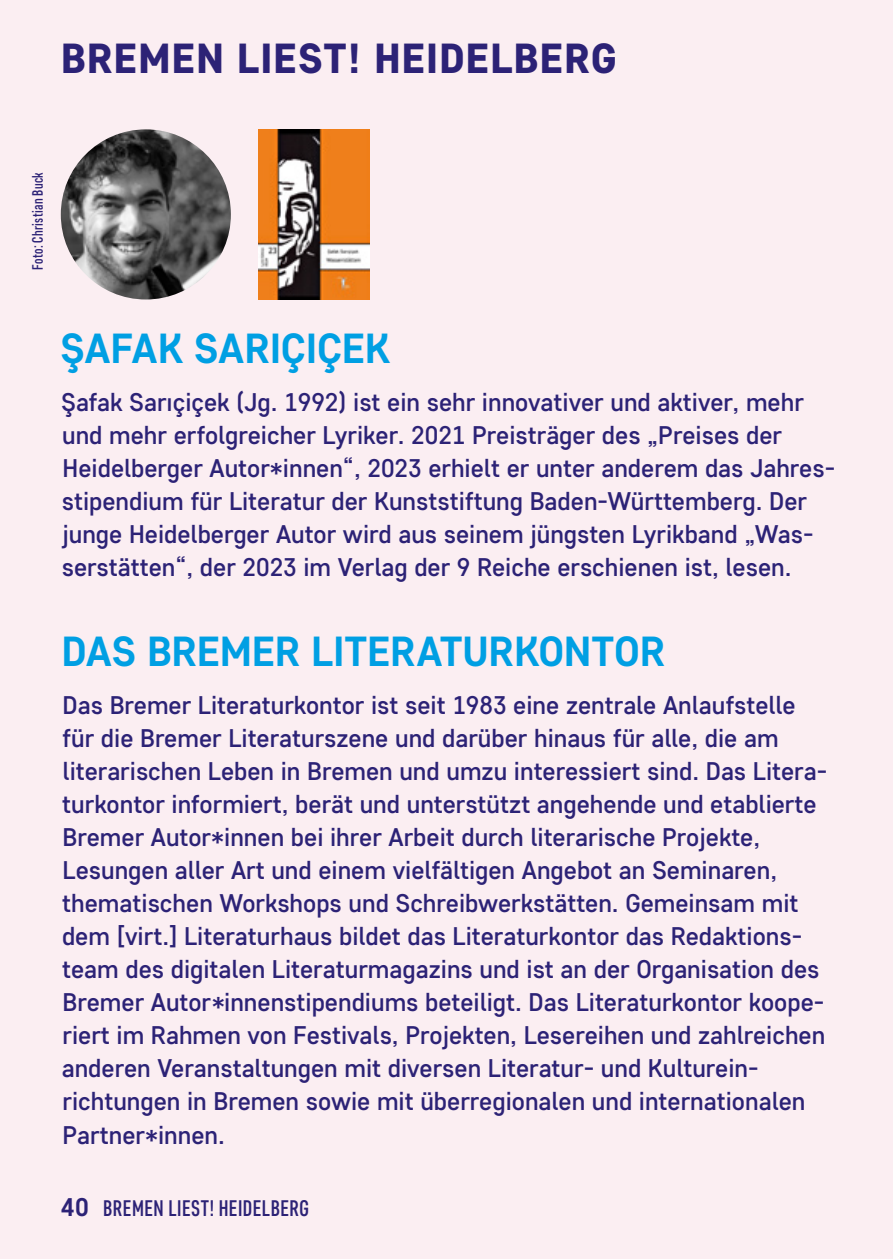
<style>
.page{position:relative;width:893px;height:1259px;background:#fbeef2}
.page>*{position:absolute;margin:0;border:0;box-sizing:border-box;transform-origin:0 0}
.t1{font:700 42px "Core Sans D55";letter-spacing:-.005em;color:#009fe3}
.t2{font:800 42px "Core Sans D65";letter-spacing:.02em;color:#2c2276}
.t3{font:500 25.5px/33px "Core Sans D45";color:#2c2276}
.t4{font:500 22.5px "Core Sans D47 Cn";letter-spacing:.025em;color:#2c2276}
.t5{font:500 15px "Core Sans D47 Cn";letter-spacing:.025em;color:#2c2276}
.s1{font-style:italic}
.s2{font-family:"Core Sans D55";font-weight:700;font-size:25.5px}
</style>
<div class="page">
<img style="left:61px;top:129px;width:170px;height:170px;border-radius:85px">
<img style="left:259px;top:129px;width:111px;height:170px">
<h1 class="t2" style="left:61px;top:31px;width:557px">BREMEN LIEST! HEIDELBERG</h1>
<p class="t5" style="left:28px;top:270px;width:99px;rotate:-90deg">Foto: Christian Buck</p>
<h1 class="t1" style="left:60px;top:321px;width:332px">ŞAFAK SARIÇIÇEK</h1>
<p class="t3" style="left:61px;top:385px;width:775px">Şafak Sarıçiçek (Jg. 1992) ist ein sehr innovativer und aktiver, mehr und mehr erfolgreicher Lyriker. 2021 Preisträger des „Preises der Heidelberger Autor*innen“, 2023 erhielt er unter anderem das Jahres&shy;stipendium für Literatur der Kunststiftung Baden-Württemberg. Der junge Heidelberger Autor wird aus seinem jüngsten Lyrikband „Was&shy;serstätten“, der 2023 im Verlag der 9 Reiche erschienen ist, lesen.</p>
<h1 class="t1" style="left:62px;top:624px;width:605px">DAS BREMER LITERATURKONTOR</h1>
<p class="t3" style="left:62px;top:688px;width:767px">Das Bremer Literaturkontor ist seit 1983 eine zentrale Anlaufstelle für die Bremer Literaturszene und darüber hinaus für alle, die am literarischen Leben in Bremen und umzu interessiert sind. Das Litera&shy;turkontor informiert, berät und unterstützt angehende und etablierte Bremer Autor*innen bei ihrer Arbeit durch literarische Projekte, Lesungen aller Art und einem vielfältigen Angebot an Seminaren, thematischen Workshops und Schreibwerkstätten. Gemeinsam mit dem [virt.] Literaturhaus bildet das Literaturkontor das Redaktions&shy;team des digitalen Literaturmagazins und ist an der Organisation des Bremer Autor<span class="s1">*</span>innenstipendiums beteiligt. Das Literaturkontor koope&shy;riert im Rahmen von Festivals, Projekten, Lesereihen und zahlreichen anderen Veranstaltungen mit diversen Literatur- und Kulturein&shy;richtungen in Bremen sowie mit überregionalen und internationalen Partner*innen.</p>
<p class="t4" style="left:61px;top:1195px;width:250px"><span class="s2">40</span> BREMEN LIEST! HEIDELBERG</p>
</div>
